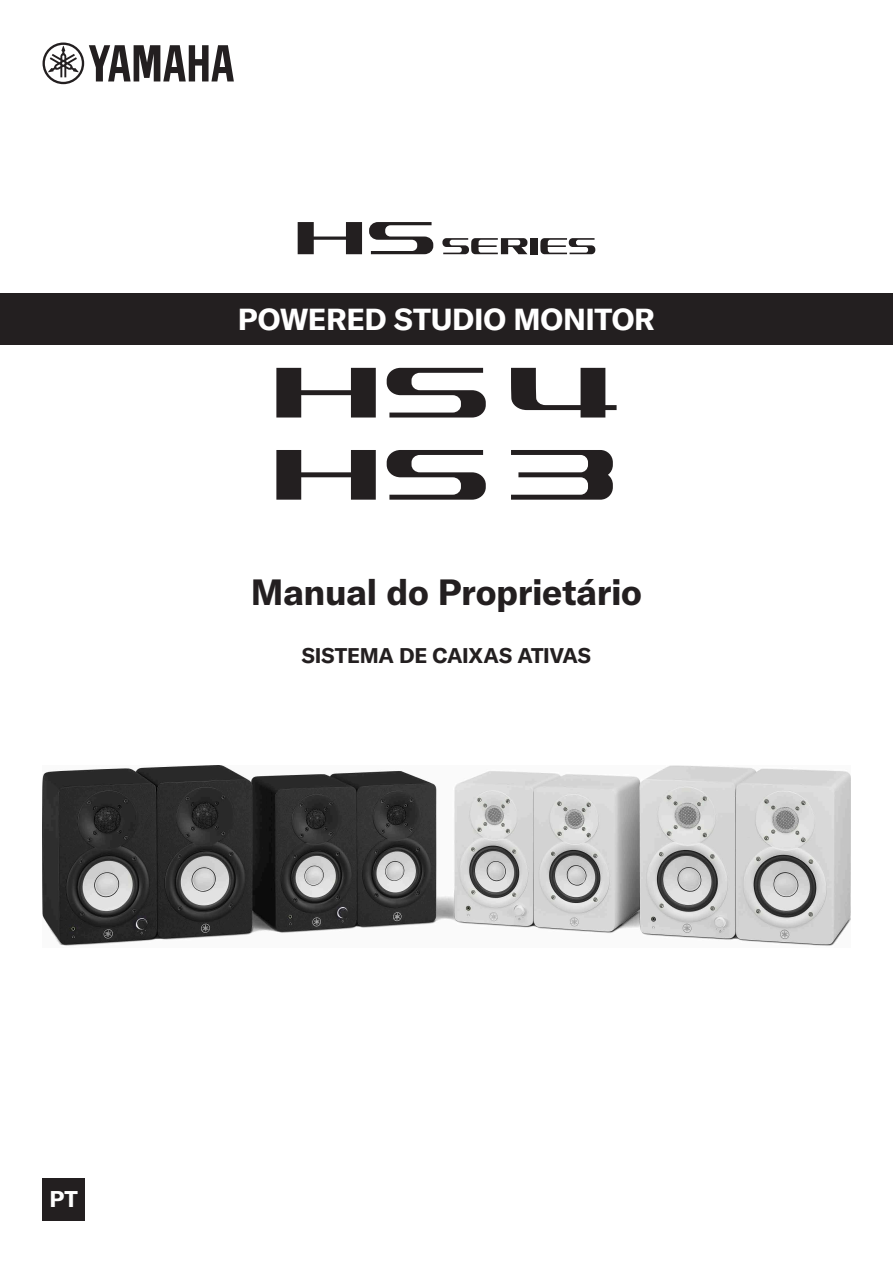
<style>
.page{position:relative;width:893px;height:1263px;background:#fff}
.page>*{position:absolute;margin:0;border:0;box-sizing:border-box;transform-origin:0 0}
.t1{font:700 36px "GT America Y";letter-spacing:-.01em;color:#231f20}
.t2{font:700 30px "GT America Y";letter-spacing:-.01em;color:#fff}
.t3{font:700 22.5px "GT America Y";color:#fff}
.t4{font:700 21px "GT America Y";letter-spacing:-.01em;color:#231f20}
</style>
<div class="page">
<svg style="left:43px;top:43px;width:191px;height:41px"></svg>
<div style="left:43px;top:1178px;width:42px;height:42px;background:#231f20"></div>
<div style="left:530px;top:238px;width:7px;height:16px;background:#231f20"></div>
<svg style="left:540px;top:238px;width:55px;height:16px"></svg>
<svg style="left:442px;top:238px;width:85px;height:16px"></svg>
<svg style="left:369px;top:222px;width:64px;height:32px"></svg>
<svg style="left:298px;top:222px;width:64px;height:32px"></svg>
<div style="left:0;top:293px;width:893px;height:51px;background:#231f20"></div>
<svg style="left:511px;top:450px;width:102px;height:50px"></svg>
<svg style="left:387px;top:450px;width:99px;height:50px"></svg>
<svg style="left:276px;top:450px;width:100px;height:50px"></svg>
<svg style="left:387px;top:368px;width:99px;height:49px"></svg>
<svg style="left:276px;top:368px;width:100px;height:49px"></svg>
<svg style="left:511px;top:368px;width:106px;height:49px"></svg>
<img style="left:43px;top:765px;width:807px;height:181px">
<h2 class="t2" style="left:238px;top:300px;width:419px">POWERED STUDIO MONITOR</h2>
<h1 class="t1" style="left:251px;top:570px;width:393px">Manual do Proprietário</h1>
<p class="t4" style="left:302px;top:642px;width:291px">SISTEMA DE CAIXAS ATIVAS</p>
<p class="t3" style="left:50px;top:1185px;width:30px">PT</p>
</div>
